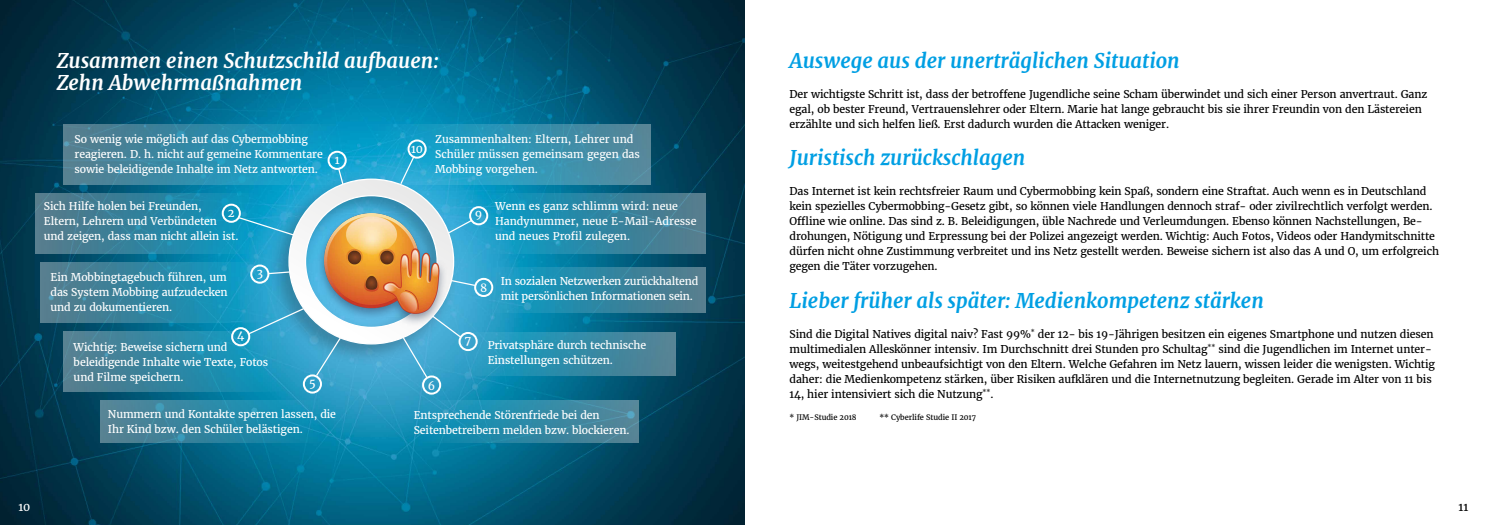
<style>
.page{position:relative;width:1489px;height:525px;background:#fff}
.page>*{position:absolute;margin:0;border:0;box-sizing:border-box;transform-origin:0 0}
.t1{font:italic 700 20px "Merriweather";color:#009fe3}
.t2{font:italic 700 20px/22.5px "Merriweather";color:#fff}
.t3{font:11.25px "Merriweather";color:#fff}
.t4{font:11.25px "Merriweather";color:#000}
.t5{font:10.62px/15px "Merriweather";letter-spacing:-.01em;color:#000}
.t6{font:10.62px/15px "Merriweather";letter-spacing:-.01em;color:#fff}
.t7{font:7.5px "Merriweather";letter-spacing:-.01em;color:#000}
</style>
<div class="page">
<img style="left:0;top:0;width:744px;height:524px">
<svg style="left:238px;top:155px;width:238px;height:223px;background:#80b0b9"></svg>
<div style="left:327px;top:151px;width:20px;height:19px;border:2px solid #fff;border-radius:50%"></div>
<div style="left:250px;top:264px;width:19px;height:19px;border:2px solid #fff;border-radius:50%"></div>
<div style="left:231px;top:327px;width:19px;height:19px;border:2px solid #fff;border-radius:50%"></div>
<div style="left:303px;top:374px;width:19px;height:19px;border:2px solid #fff;border-radius:50%"></div>
<div style="left:422px;top:375px;width:19px;height:19px;border:2px solid #fff;border-radius:50%"></div>
<div style="left:474px;top:278px;width:19px;height:19px;border:2px solid #fff;border-radius:50%"></div>
<div style="left:469px;top:206px;width:19px;height:19px;border:2px solid #fff;border-radius:50%"></div>
<svg style="left:63px;top:124px;width:280px;height:60px;background:#2f8eae"></svg>
<svg style="left:370px;top:124px;width:280px;height:60px;background:#3399b9"></svg>
<div style="left:36px;top:193px;width:224px;height:60px;background:linear-gradient(to right,#547483,#0c9cc7)"></div>
<svg style="left:481px;top:193px;width:224px;height:60px;background:#2f8aa7"></svg>
<svg style="left:41px;top:262px;width:224px;height:60px;background:#318aa8"></svg>
<svg style="left:485px;top:267px;width:220px;height:45px;background:#328ba8"></svg>
<svg style="left:63px;top:331px;width:224px;height:60px;background:#328ba8"></svg>
<svg style="left:451px;top:332px;width:224px;height:43px;background:#3891ae"></svg>
<svg style="left:100px;top:400px;width:224px;height:43px;background:#2e88a5"></svg>
<svg style="left:414px;top:400px;width:225px;height:43px;background:#2f8ba8"></svg>
<h1 class="t2" style="left:57px;top:49px;width:383px">Zusammen einen Schutzschild aufbauen:<br>Zehn Abwehrmaßnahmen</h1>
<p class="t6" style="left:75px;top:131px;width:250px">So wenig wie möglich auf das Cybermobbing reagieren. D. h. nicht auf gemeine Kommentare sowie beleidigende Inhalte im Netz antworten.</p>
<p class="t6" style="left:44px;top:199px;width:196px">Sich Hilfe holen bei Freunden,<br>Eltern, Lehrern und Verbündeten und zeigen, dass man nicht allein ist.</p>
<p class="t6" style="left:50px;top:269px;width:178px;text-align:justify">Ein Mobbingtagebuch führen, um das System Mobbing aufzudecken und zu dokumentieren.</p>
<p class="t3" style="left:228px;top:206px;width:8px">2</p>
<p class="t3" style="left:257px;top:265px;width:8px">3</p>
<p class="t3" style="left:335px;top:153px;width:6px">1</p>
<p class="t3" style="left:411px;top:141px;width:14px">10</p>
<p class="t6" style="left:435px;top:131px;width:206px">Zusammenhalten: Eltern, Lehrer und<br>Schüler müssen gemeinsam gegen das<br>Mobbing vorgehen.</p>
<p class="t3" style="left:475px;top:207px;width:9px">9</p>
<p class="t6" style="left:495px;top:199px;width:203px">Wenn es ganz schlimm wird: neue<br>Handynummer, neue E-Mail-Adresse und neues Profil zulegen.</p>
<p class="t3" style="left:480px;top:281px;width:9px">8</p>
<p class="t6" style="left:500px;top:274px;width:199px">In sozialen Netzwerken zurückhaltend mit persönlichen Informationen sein.</p>
<p class="t3" style="left:237px;top:328px;width:9px">4</p>
<p class="t3" style="left:465px;top:333px;width:8px">7</p>
<p class="t6" style="left:487px;top:337px;width:160px">Privatsphäre durch technische<br>Einstellungen schützen.</p>
<p class="t6" style="left:74px;top:339px;width:196px">Wichtig: Beweise sichern und beleidigende Inhalte wie Texte, Fotos und Filme speichern.</p>
<p class="t6" style="left:108px;top:406px;width:230px">Nummern und Kontakte sperren lassen, die<br>Ihr Kind bzw. den Schüler belästigen.</p>
<p class="t3" style="left:309px;top:375px;width:8px">5</p>
<p class="t3" style="left:428px;top:378px;width:9px">6</p>
<p class="t6" style="left:413px;top:407px;width:217px">Entsprechende Störenfriede bei den<br>Seitenbetreibern melden bzw. blockieren.</p>
<p class="t3" style="left:18px;top:499px;width:14px">10</p>
<h1 class="t1" style="left:789px;top:48px;width:392px">Auswege aus der unerträglichen Situation</h1>
<p class="t5" style="left:789px;top:86px;width:639px">Der wichtigste Schritt ist, dass der betroffene Jugendliche seine Scham überwindet und sich einer Person anvertraut. Ganz egal, ob bester Freund, Vertrauenslehrer oder Eltern. Marie hat lange gebraucht bis sie ihrer Freundin von den Lästereien erzählte und sich helfen ließ. Erst dadurch wurden die Attacken weniger.</p>
<h1 class="t1" style="left:789px;top:145px;width:237px">Juristisch zurückschlagen</h1>
<p class="t5" style="left:789px;top:184px;width:651px">Das Internet ist kein rechtsfreier Raum und Cybermobbing kein Spaß, sondern eine Straftat. Auch wenn es in Deutschland kein spezielles Cybermobbing-Gesetz gibt, so können viele Handlungen dennoch straf- oder zivilrechtlich verfolgt werden.<br>Offline wie online. Das sind z. B. Beleidigungen, üble Nachrede und Verleumdungen. Ebenso können Nachstellungen, Be&shy;drohungen, Nötigung und Erpressung bei der Polizei angezeigt werden. Wichtig: Auch Fotos, Videos oder Handymitschnitte dürfen nicht ohne Zustimmung verbreitet und ins Netz gestellt werden. Beweise sichern ist also das A und O, um erfolgreich gegen die Täter vorzugehen.</p>
<h1 class="t1" style="left:789px;top:288px;width:476px">Lieber früher als später: Medienkompetenz stärken</h1>
<p class="t5" style="left:789px;top:326px;width:647px">Sind die Digital Natives digital naiv? Fast 99%<sup>*</sup> der 12- bis 19-Jährigen besitzen ein eigenes Smartphone und nutzen diesen multimedialen Alleskönner intensiv. Im Durchschnitt drei Stunden pro Schultag<sup>**</sup> sind die Jugendlichen im Internet unter&shy;wegs, weitestgehend unbeaufsichtigt von den Eltern. Welche Gefahren im Netz lauern, wissen leider die wenigsten. Wichtig daher: die Medienkompetenz stärken, über Risiken aufklären und die Internetnutzung begleiten. Gerade im Alter von 11 bis 14, hier intensiviert sich die Nutzung<sup>**</sup>.</p>
<p class="t7" style="left:789px;top:413px;width:69px">* JIM-Studie 2018</p>
<p class="t7" style="left:879px;top:413px;width:98px">** Cyberlife Studie II 2017</p>
<p class="t4" style="left:1458px;top:499px;width:11px">11</p>
</div>
